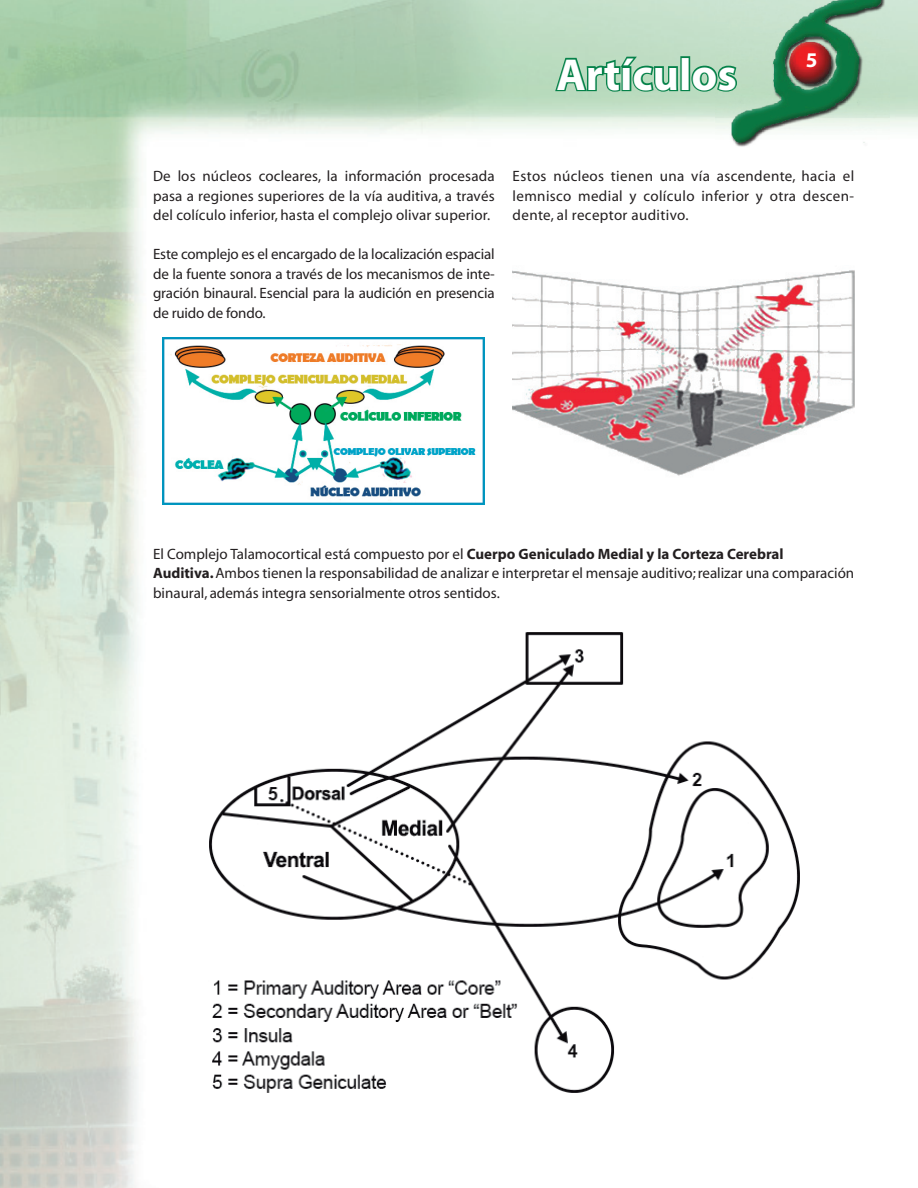
<style>
.page{position:relative;width:918px;height:1188px;background:#fff}
.page>*{position:absolute;margin:0;border:0;box-sizing:border-box;transform-origin:0 0}
.t1{font:700 45px "Myriad";color:#fff}
.t2{font:700 21px "Myriad";color:#fff}
.t3{font:15px/19.5px "Myriad";color:#231f20;text-align:justify}
.s1{font-weight:700}
</style>
<div class="page">
<img style="left:0;top:0;width:918px;height:1188px">
<img style="left:716px;top:0;width:174px;height:154px">
<svg style="left:553px;top:54px;width:127px;height:40px;background:#7bbb96"></svg>
<div style="left:680px;top:56px;width:10px;height:35px;border:3px solid #06824a"></div>
<svg style="left:690px;top:64px;width:49px;height:29px"></svg>
<img style="left:163px;top:337px;width:322px;height:167px">
<img style="left:513px;top:265px;width:341px;height:215px">
<img style="left:200px;top:623px;width:608px;height:477px">
<h1 class="t1" style="left:556px;top:51px;width:182px">Artículos</h1>
<h2 class="t2" style="left:806px;top:49px;width:13px">5</h2>
<p class="t3" style="left:153px;top:167px;width:343px">De los núcleos cocleares, la información procesada pasa a regiones superiores de la vía auditiva, a través del colículo inferior, hasta el complejo olivar superior.</p>
<p class="t3" style="left:153px;top:245px;width:343px">Este complejo es el encargado de la localización espacial de la fuente sonora a través de los mecanismos de inte&shy;gración binaural. Esencial para la audición en presencia de ruido de fondo.</p>
<p class="t3" style="left:513px;top:167px;width:343px">Estos núcleos tienen una vía ascendente, hacia el lemnisco medial y colículo inferior y otra descen&shy;dente, al receptor auditivo.</p>
<p class="t3" style="left:153px;top:545px;width:703px;text-align:left">El Complejo Talamocortical está compuesto por el <span class="s1">Cuerpo Geniculado Medial y la Corteza Cerebral<br>Auditiva.</span> Ambos tienen la responsabilidad de analizar e interpretar el mensaje auditivo; realizar una comparación binaural, además integra sensorialmente otros sentidos.</p>
</div>
